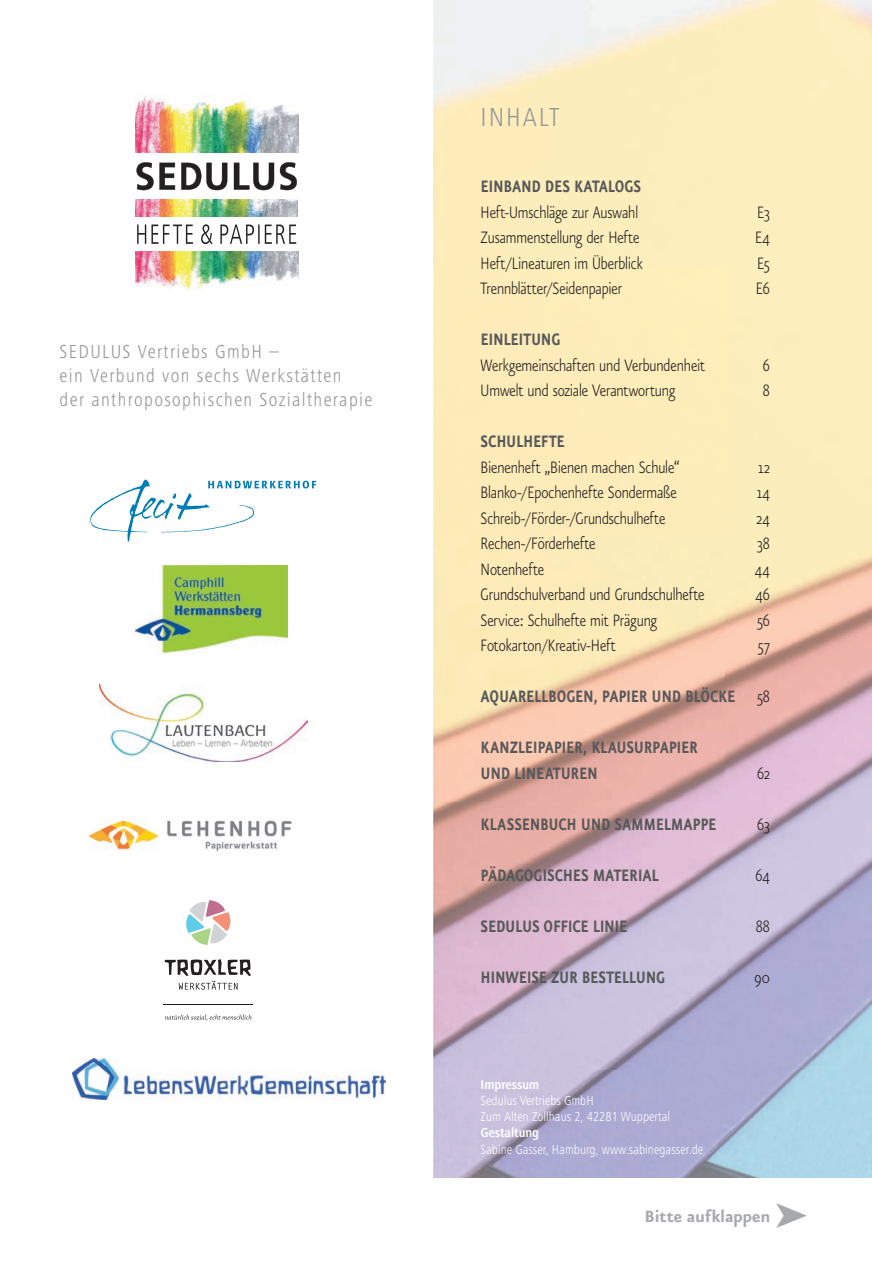
<style>
.page{position:relative;width:872px;height:1263px;background:#fff}
.page>*{position:absolute;margin:0;border:0;box-sizing:border-box;transform-origin:0 0}
.t1{font:300 condensed 27px "Frutiger Next LTW1 G";letter-spacing:.07em;color:#939598}
.t2{font:300 19.8px "Eureka Sans";letter-spacing:-.01em;color:#231f20;scale:.83 1}
.t3{font:700 19.8px/25.5px "Eureka Sans";letter-spacing:-.01em;color:#57585a;scale:.83 1}
.t4{font:300 condensed 19.5px/24px "Frutiger Next LTW1 G";letter-spacing:.07em;color:#939598}
.t5{font:700 19.5px "Eureka Sans";letter-spacing:-.015em;color:#a8a9ad}
.t6{font:300 condensed 13.5px/16.2px "Frutiger Next LTW1 G";color:#fff}
.t7{font:700 condensed 13.5px "Frutiger Next LTW1 G";color:#fff}
.s1{font-weight:300;color:#231f20}
</style>
<div class="page">
<img style="left:72px;top:1059px;width:314px;height:40px">
<img style="left:434px;top:0;width:438px;height:1178px">
<img style="left:100px;top:685px;width:207px;height:77px">
<img style="left:135px;top:94px;width:163px;height:59px">
<img style="left:135px;top:199px;width:163px;height:17px">
<svg style="left:137px;top:224px;width:159px;height:20px"></svg>
<img style="left:135px;top:252px;width:163px;height:38px">
<svg style="left:136px;top:162px;width:161px;height:28px"></svg>
<svg style="left:90px;top:479px;width:226px;height:63px"></svg>
<svg style="left:165px;top:959px;width:86px;height:31px"></svg>
<svg style="left:165px;top:1015px;width:86px;height:5px"></svg>
<hr style="left:163px;top:1004px;width:90px;height:1px;background:#231f20">
<svg style="left:186px;top:900px;width:45px;height:45px"></svg>
<img style="left:89px;top:818px;width:203px;height:33px">
<img style="left:136px;top:566px;width:152px;height:87px">
<p class="t4" style="left:60px;top:339px;width:314px">SEDULUS Vertriebs GmbH –<br>ein Verbund von sechs Werkstätten<br>der anthroposophischen Sozialtherapie</p>
<h1 class="t1" style="left:480px;top:101px;width:80px">INHALT</h1>
<p class="t3" style="left:480px;top:174px;width:195px">EINBAND DES KATALOGS</p>
<p class="t2" style="left:480px;top:203px;width:191px">Heft-Umschläge zur Auswahl</p>
<p class="t2" style="left:757px;top:203px;width:17px">E3</p>
<p class="t2" style="left:480px;top:228px;width:193px">Zusammenstellung der Hefte</p>
<p class="t2" style="left:755px;top:228px;width:19px">E4</p>
<p class="t2" style="left:480px;top:254px;width:197px">Heft/Lineaturen im Überblick</p>
<p class="t2" style="left:757px;top:254px;width:17px">E5</p>
<p class="t2" style="left:480px;top:279px;width:172px">Trennblätter/Seidenpapier</p>
<p class="t2" style="left:756px;top:279px;width:18px">E6</p>
<p class="t3" style="left:480px;top:327px;width:97px">EINLEITUNG</p>
<p class="t2" style="left:480px;top:356px;width:272px">Werkgemeinschaften und Verbundenheit</p>
<p class="t2" style="left:763px;top:356px;width:10px">6</p>
<p class="t2" style="left:480px;top:381px;width:236px">Umwelt und soziale Verantwortung</p>
<p class="t2" style="left:763px;top:381px;width:10px">8</p>
<p class="t3" style="left:480px;top:429px;width:103px">SCHULHEFTE</p>
<p class="t2" style="left:480px;top:458px;width:241px">Bienenheft „Bienen machen Schule“</p>
<p class="t2" style="left:758px;top:458px;width:16px">12</p>
<p class="t2" style="left:480px;top:483px;width:238px">Blanko-/Epochenhefte Sondermaße</p>
<p class="t2" style="left:756px;top:483px;width:17px">14</p>
<p class="t2" style="left:480px;top:509px;width:224px">Schreib-/Förder-/Grundschulhefte</p>
<p class="t2" style="left:756px;top:509px;width:18px">24</p>
<p class="t2" style="left:480px;top:534px;width:140px">Rechen-/Förderhefte</p>
<p class="t2" style="left:757px;top:534px;width:17px">38</p>
<p class="t2" style="left:480px;top:560px;width:78px">Notenhefte</p>
<p class="t2" style="left:755px;top:560px;width:20px">44</p>
<p class="t2" style="left:480px;top:585px;width:271px">Grundschulverband und Grundschulhefte</p>
<p class="t2" style="left:755px;top:585px;width:19px">46</p>
<p class="t2" style="left:480px;top:611px;width:214px">Service: Schulhefte mit Prägung</p>
<p class="t2" style="left:756px;top:611px;width:17px">56</p>
<p class="t2" style="left:480px;top:636px;width:164px">Fotokarton/Kreativ-Heft</p>
<p class="t2" style="left:757px;top:636px;width:16px">57</p>
<p class="t3" style="left:480px;top:684px;width:350px">AQUARELLBOGEN, PAPIER UND BLÖCKE <span class="s1">58</span></p>
<p class="t3" style="left:480px;top:735px;width:263px">KANZLEIPAPIER, KLAUSURPAPIER<br>UND LINEATUREN</p>
<p class="t2" style="left:757px;top:764px;width:17px">62</p>
<p class="t3" style="left:480px;top:812px;width:285px">KLASSENBUCH UND SAMMELMAPPE</p>
<p class="t2" style="left:757px;top:815px;width:17px">63</p>
<p class="t3" style="left:480px;top:863px;width:216px">PÄDAGOGISCHES MATERIAL</p>
<p class="t2" style="left:755px;top:866px;width:19px">64</p>
<p class="t3" style="left:480px;top:914px;width:178px">SEDULUS OFFICE LINIE</p>
<p class="t2" style="left:756px;top:917px;width:18px">88</p>
<p class="t3" style="left:480px;top:965px;width:224px">HINWEISE ZUR BESTELLUNG</p>
<p class="t2" style="left:754px;top:968px;width:20px">90</p>
<p class="t7" style="left:480px;top:1076px;width:60px">Impressum</p>
<p class="t6" style="left:480px;top:1092px;width:191px">Sedulus Vertriebs GmbH<br>Zum Alten Zollhaus 2, 42281 Wuppertal</p>
<p class="t7" style="left:480px;top:1125px;width:60px">Gestaltung</p>
<p class="t6" style="left:480px;top:1141px;width:224px">Sabine Gasser, Hamburg, www.sabinegasser.de</p>
<p class="t5" style="left:644px;top:1207px;width:165px">Bitte aufklappen ➤</p>
</div>
